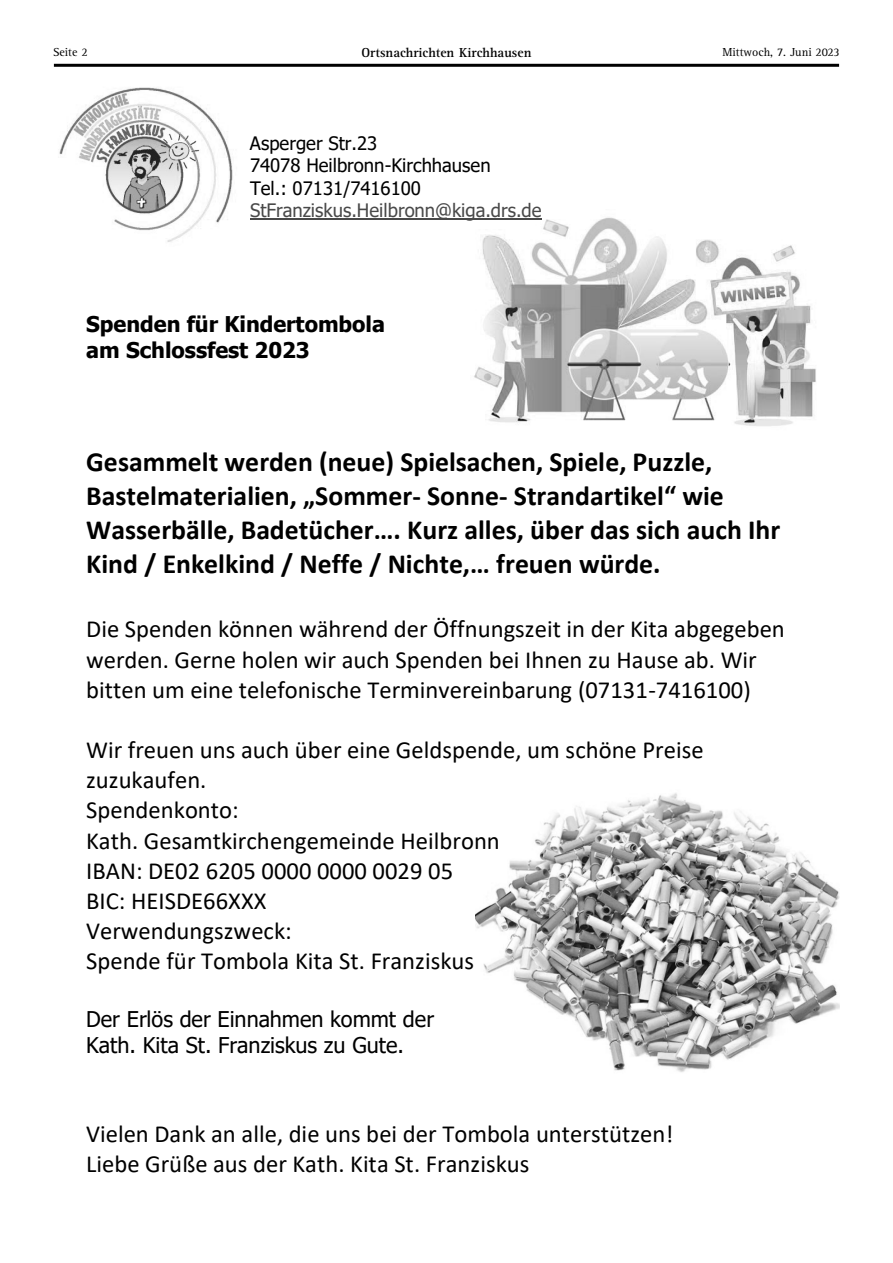
<style>
.page{position:relative;width:893px;height:1263px;background:#fff}
.page>*{position:absolute;margin:0;border:0;box-sizing:border-box;transform-origin:0 0}
.t1{font:700 27.75px/33.9px "Calibri";color:#000}
.t2{font:24.6px/30.2px "Calibri";color:#000}
.t3{font:21.6px/26.1px "Tahoma";color:#000}
.t4{font:700 21.6px/26.1px "Tahoma";color:#000}
.t5{font:18.45px/22.4px "Tahoma";color:#000}
.t6{font:18.45px "Tahoma";color:#494949}
.t7{font:700 13.5px "Rotis Serif";color:#000}
.t8{font:12px "Rotis Serif";color:#000}
</style>
<div class="page">
<hr style="left:54px;top:64px;width:785px;height:3px;background:#000">
<img style="left:476px;top:793px;width:363px;height:279px">
<img style="left:456px;top:217px;width:360px;height:209px">
<img style="left:59px;top:87px;width:174px;height:155px">
<hr style="left:250px;top:218px;width:292px;height:1px;background:#494949">
<p class="t8" style="left:53px;top:45px;width:36px">Seite 2</p>
<p class="t7" style="left:362px;top:45px;width:171px">Ortsnachrichten Kirchhausen</p>
<p class="t8" style="left:723px;top:45px;width:119px">Mittwoch, 7. Juni 2023</p>
<p class="t5" style="left:250px;top:133px;width:242px">Asperger Str.23<br>74078 Heilbronn-Kirchhausen<br>Tel.: 07131/7416100</p>
<p class="t6" style="left:250px;top:198px;width:293px">StFranziskus.Heilbronn@kiga.drs.de</p>
<p class="t4" style="left:86px;top:312px;width:300px">Spenden für Kindertombola am Schlossfest 2023</p>
<p class="t1" style="left:86px;top:445px;width:696px">Gesammelt werden (neue) Spielsachen, Spiele, Puzzle, Bastelmaterialien, „Sommer- Sonne- Strandartikel“ wie Wasserbälle, Badetücher…. Kurz alles, über das sich auch Ihr Kind / Enkelkind / Neffe / Nichte,… freuen würde.</p>
<p class="t2" style="left:86px;top:614px;width:700px">Die Spenden können während der Öffnungszeit in der Kita abgegeben werden. Gerne holen wir auch Spenden bei Ihnen zu Hause ab. Wir bitten um eine telefonische Terminvereinbarung (07131-7416100)</p>
<p class="t2" style="left:86px;top:734px;width:619px">Wir freuen uns auch über eine Geldspende, um schöne Preise zuzukaufen.<br>Spendenkonto:<br>Kath. Gesamtkirchengemeinde Heilbronn<br>IBAN: DE02 6205 0000 0000 0029 05<br>BIC: HEISDE66XXX<br>Verwendungszweck:<br>Spende für Tombola Kita St. Franziskus</p>
<p class="t3" style="left:86px;top:1007px;width:349px">Der Erlös der Einnahmen kommt der<br>Kath. Kita St. Franziskus zu Gute.</p>
<p class="t2" style="left:86px;top:1118px;width:589px">Vielen Dank an alle, die uns bei der Tombola unterstützen!<br>Liebe Grüße aus der Kath. Kita St. Franziskus</p>
</div>
